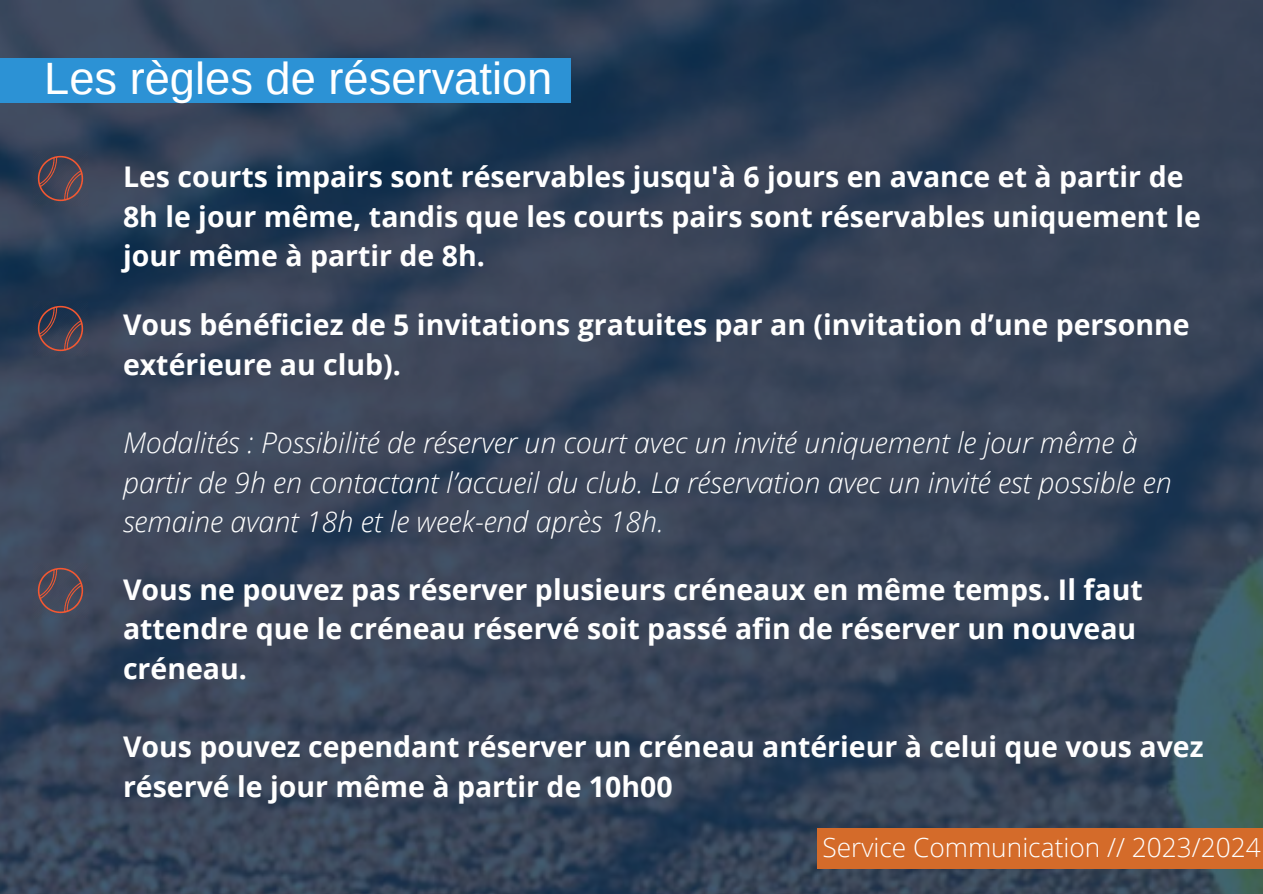
<style>
.page{position:relative;width:1263px;height:894px;background:#fff}
.page>*{position:absolute;margin:0;border:0;box-sizing:border-box;transform-origin:0 0}
.t1{font:45.3px "Arimo";color:#fff}
.t2{font:700 28.5px/39.3px "Open Sans";color:#fff}
.t3{font:italic 300 28.5px/39.3px "Open Sans";color:#fff}
.t4{font:300 26.25px "Open Sans";color:#fff}
</style>
<div class="page">
<img style="left:0;top:0;width:1263px;height:893px">
<div style="left:0;top:58px;width:570px;height:45px;background:#2c92d5"></div>
<img style="left:33px;top:150px;width:56px;height:57px">
<img style="left:33px;top:300px;width:56px;height:56px">
<img style="left:33px;top:562px;width:56px;height:56px">
<div style="left:817px;top:828px;width:446px;height:39px;background:#d46b2a"></div>
<p class="t1" style="left:44px;top:53px;width:510px">Les règles de réservation</p>
<p class="t2" style="left:123px;top:156px;width:1079px">Les courts impairs sont réservables jusqu'à 6 jours en avance et à partir de<br>8h le jour même, tandis que les courts pairs sont réservables uniquement le jour même à partir de 8h.</p>
<p class="t2" style="left:123px;top:304px;width:1068px">Vous bénéficiez de 5 invitations gratuites par an (invitation d’une personne extérieure au club).</p>
<p class="t3" style="left:123px;top:422px;width:1050px">Modalités : Possibilité de réserver un court avec un invité uniquement le jour même à partir de 9h en contactant l’accueil du club. La réservation avec un invité est possible en semaine avant 18h et le week-end après 18h.</p>
<p class="t2" style="left:123px;top:569px;width:1021px">Vous ne pouvez pas réserver plusieurs créneaux en même temps. Il faut attendre que le créneau réservé soit passé afin de réserver un nouveau créneau.</p>
<p class="t2" style="left:123px;top:726px;width:1082px">Vous pouvez cependant réserver un créneau antérieur à celui que vous avez réservé le jour même à partir de 10h00</p>
<p class="t4" style="left:822px;top:828px;width:440px">Service Communication // 2023/2024</p>
</div>
